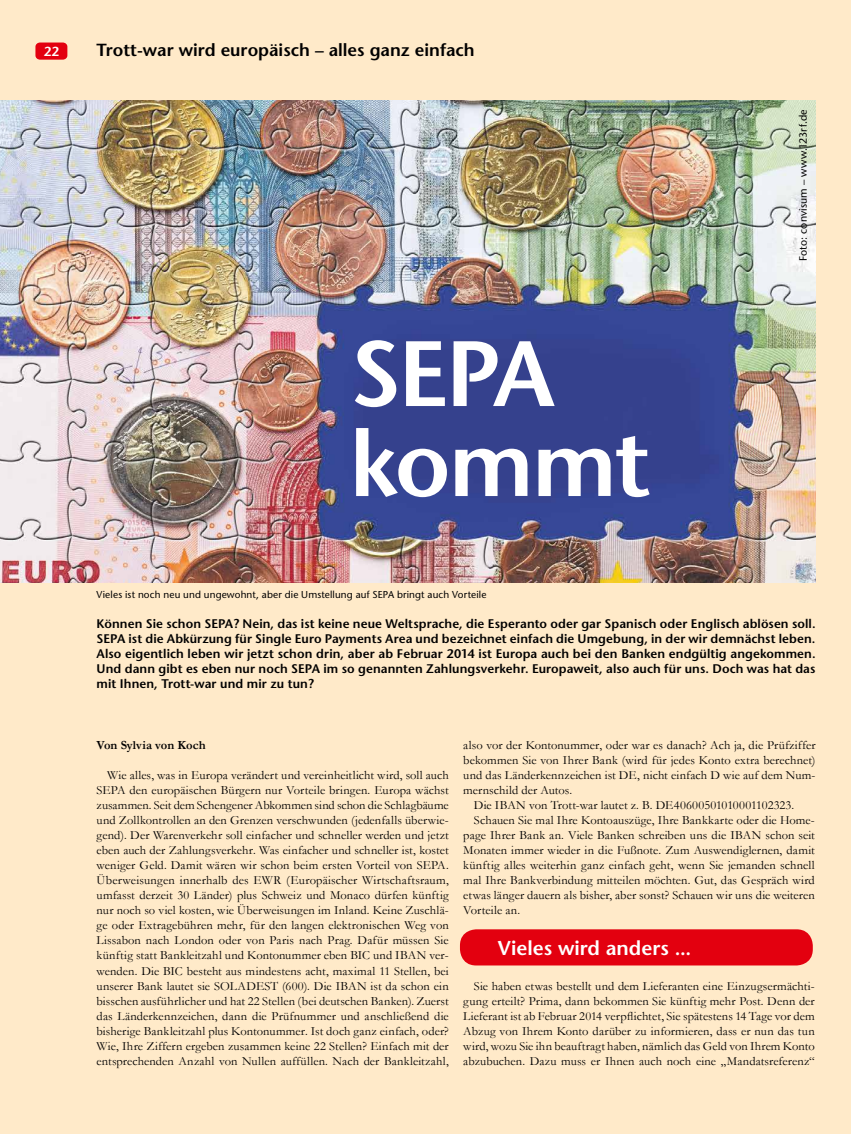
<style>
.page{position:relative;width:851px;height:1134px;background:#fff}
.page>*{position:absolute;margin:0;border:0;box-sizing:border-box;transform-origin:0 0}
.t1{font:600 92.5px/90px "Stone Sans";letter-spacing:-.03em;color:#fff}
.t2{font:600 20px "Stone Sans";color:#fff}
.t3{font:600 17.5px "Stone Sans";color:#000}
.t4{font:600 13.12px "Stone Sans";color:#fff}
.t5{font:12.5px/15px "Garamond";letter-spacing:.01em;color:#000;text-align:justify}
.t6{font:600 12.5px/15.1px "Stone Sans";letter-spacing:.005em;color:#000;text-align:justify}
.t7{font:700 12.5px "Garamond";letter-spacing:.005em;color:#000}
.t8{font:10.62px "Stone Sans";letter-spacing:.005em;color:#000}
.t9{font:10px "Stone Sans";letter-spacing:.01em;color:#000}
</style>
<div class="page">
<div style="left:0;top:0;width:850px;height:1134px;background:#ffeac9"></div>
<img style="left:0;top:101px;width:815px;height:482px">
<div style="left:35px;top:43px;width:32px;height:17px;background:#e3000f;border-radius:4px"></div>
<div style="left:460px;top:929px;width:352px;height:36px;background:#e3000f;border-radius:16px"></div>
<p class="t4" style="left:44px;top:43px;width:17px">22</p>
<h3 class="t3" style="left:97px;top:39px;width:379px">Trott-war wird europäisch – alles ganz einfach</h3>
<h1 class="t1" style="left:350px;top:329px;width:302px">SEPA kommt</h1>
<p class="t9" style="left:97px;top:589px;width:391px">Vieles ist noch neu und ungewohnt, aber die Umstellung auf SEPA bringt auch Vorteile</p>
<p class="t8" style="left:796px;top:261px;width:153px;rotate:-90deg">Foto: convisum – www.123rf.de</p>
<p class="t6" style="left:97px;top:616px;width:720px">Können Sie schon SEPA? Nein, das ist keine neue Weltsprache, die Esperanto oder gar Spanisch oder Englisch ablösen soll.<br>SEPA ist die Abkürzung für Single Euro Payments Area und bezeichnet einfach die Umgebung, in der wir demnächst leben.<br>Also eigentlich leben wir jetzt schon drin, aber ab Februar 2014 ist Europa auch bei den Banken endgültig angekommen.<br>Und dann gibt es eben nur noch SEPA im so genannten Zahlungsverkehr. Europaweit, also auch für uns. Doch was hat das mit Ihnen, Trott-war und mir zu tun?</p>
<p class="t7" style="left:97px;top:736px;width:110px">Von Sylvia von Koch</p>
<p class="t5" style="left:97px;top:767px;width:354px;text-indent:11px">Wie alles, was in Europa verändert und vereinheitlicht wird, soll auch SEPA den europäischen Bürgern nur Vorteile bringen. Europa wächst zusammen. Seit dem Schengener Abkommen sind schon die Schlagbäume und Zollkontrollen an den Grenzen verschwunden (jedenfalls überwie&shy;gend). Der Warenverkehr soll einfacher und schneller werden und jetzt eben auch der Zahlungsverkehr. Was einfacher und schneller ist, kostet weniger Geld. Damit wären wir schon beim ersten Vorteil von SEPA.<br>Überweisungen innerhalb des EWR (Europäischer Wirtschaftsraum, umfasst derzeit 30 Länder) plus Schweiz und Monaco dürfen künftig nur noch so viel kosten, wie Überweisungen im Inland. Keine Zuschlä&shy;ge oder Extragebühren mehr, für den langen elektronischen Weg von Lissabon nach London oder von Paris nach Prag. Dafür müssen Sie künftig statt Bankleitzahl und Kontonummer eben BIC und IBAN ver&shy;wenden. Die BIC besteht aus mindestens acht, maximal 11 Stellen, bei unserer Bank lautet sie SOLADEST (600). Die IBAN ist da schon ein bisschen ausführlicher und hat 22 Stellen (bei deutschen Banken). Zuerst das Länderkennzeichen, dann die Prüfnummer und anschließend die bisherige Bankleitzahl plus Kontonummer. Ist doch ganz einfach, oder?<br>Wie, Ihre Ziffern ergeben zusammen keine 22 Stellen? Einfach mit der entsprechenden Anzahl von Nullen auffüllen. Nach der Bankleitzahl,</p>
<p class="t5" style="left:463px;top:737px;width:353px">also vor der Kontonummer, oder war es danach? Ach ja, die Prüfziffer</p>
<p class="t5" style="left:463px;top:752px;width:353px">bekommen Sie von Ihrer Bank (wird für jedes Konto extra berechnet)</p>
<p class="t5" style="left:463px;top:767px;width:353px">und das Länderkennzeichen ist DE, nicht einfach D wie auf dem Num-</p>
<p class="t5" style="left:463px;top:782px;width:110px">mernschild der Autos.</p>
<p class="t5" style="left:474px;top:797px;width:322px">Die IBAN von Trott-war lautet z. B. DE40600501010001102323.</p>
<p class="t5" style="left:474px;top:812px;width:342px">Schauen Sie mal Ihre Kontoauszüge, Ihre Bankkarte oder die Home-</p>
<p class="t5" style="left:463px;top:827px;width:353px">page Ihrer Bank an. Viele Banken schreiben uns die IBAN schon seit</p>
<p class="t5" style="left:463px;top:842px;width:353px">Monaten immer wieder in die Fußnote. Zum Auswendiglernen, damit</p>
<p class="t5" style="left:463px;top:857px;width:353px">künftig alles weiterhin ganz einfach geht, wenn Sie jemanden schnell</p>
<p class="t5" style="left:463px;top:872px;width:353px">mal Ihre Bankverbindung mitteilen möchten. Gut, das Gespräch wird</p>
<p class="t5" style="left:463px;top:887px;width:353px">etwas länger dauern als bisher, aber sonst? Schauen wir uns die weiteren</p>
<p class="t5" style="left:463px;top:902px;width:58px">Vorteile an.</p>
<h2 class="t2" style="left:498px;top:936px;width:195px">Vieles wird anders ...</h2>
<p class="t5" style="left:463px;top:978px;width:353px;text-indent:11px">Sie haben etwas bestellt und dem Lieferanten eine Einzugsermächti&shy;gung erteilt? Prima, dann bekommen Sie künftig mehr Post. Denn der Lieferant ist ab Februar 2014 verpflichtet, Sie spätestens 14 Tage vor dem Abzug von Ihrem Konto darüber zu informieren, dass er nun das tun wird, wozu Sie ihn beauftragt haben, nämlich das Geld von Ihrem Konto abzubuchen. Dazu muss er Ihnen auch noch eine „Mandatsreferenz“</p>
</div>
